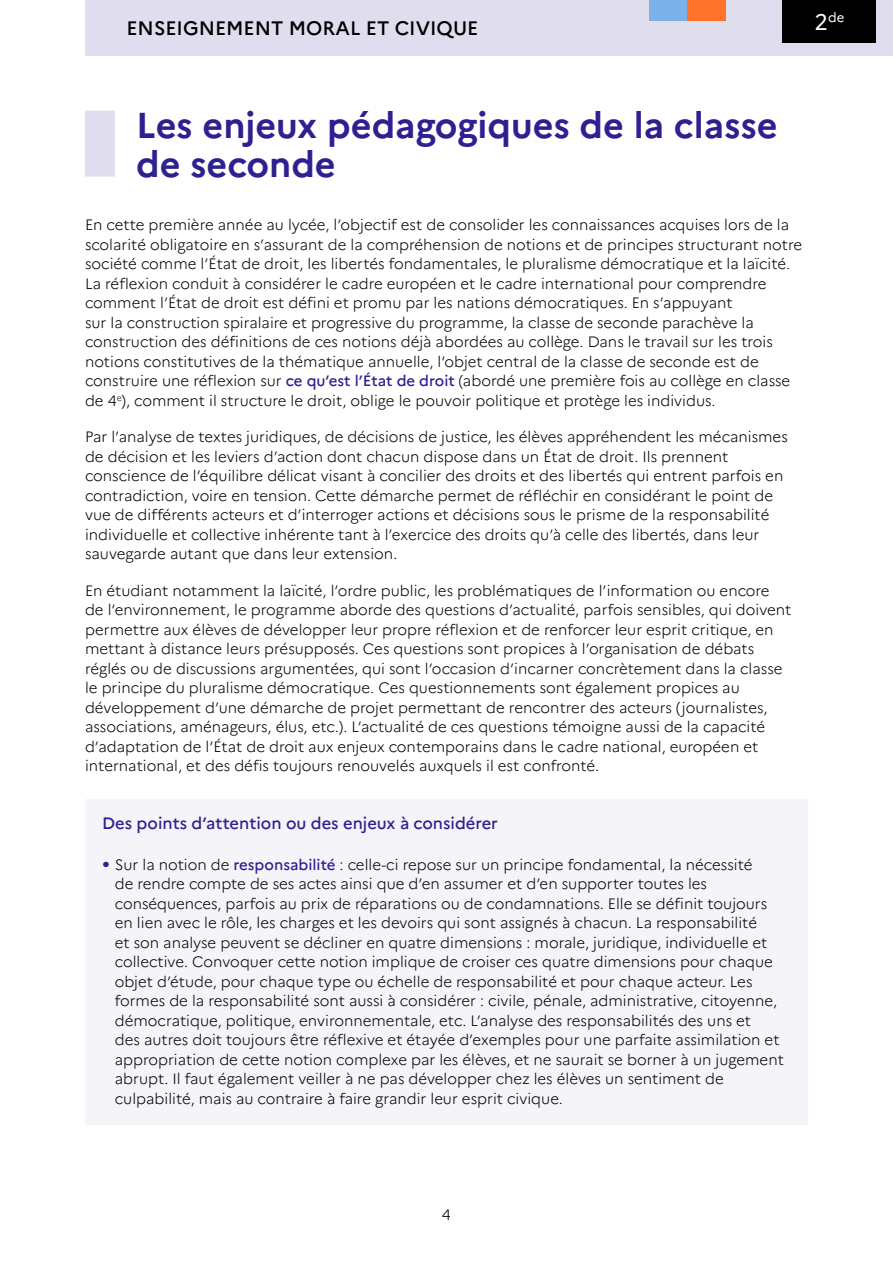
<style>
.page{position:relative;width:893px;height:1263px;background:#fff}
.page>*{position:absolute;margin:0;border:0;box-sizing:border-box;transform-origin:0 0}
.Titre_1{font:700 36px/39px "Marianne";color:#2e2090}
.t1{font:500 19.5px "Marianne";color:#000}
.Encadré_Titre{font:500 16.5px "Marianne";color:#2e2090}
.Texte_courant{font:300 15px/19.5px "Marianne";color:#000}
.t2{font:13.05px "Marianne";color:#fff}
.s1{font-size:22.5px}
.s2{font-weight:500;color:#2e2090}
.s3{font-size:25.5px;color:#2e2090}
</style>
<div class="page">
<div style="left:85px;top:0;width:808px;height:55px;background:#e0deee"></div>
<div style="left:783px;top:0;width:93px;height:42px;background:#000"></div>
<div style="left:649px;top:0;width:38px;height:21px;background:#7ab1e8"></div>
<div style="left:687px;top:0;width:39px;height:21px;background:#ff732c"></div>
<div style="left:85px;top:111px;width:30px;height:66px;background:#e0deee"></div>
<div style="left:85px;top:799px;width:723px;height:51px;background:#f5f4f9"></div>
<div style="left:85px;top:841px;width:723px;height:283px;background:#f5f4f9"></div>
<h2 class="t1" style="left:126px;top:16px;width:353px">ENSEIGNEMENT MORAL ET CIVIQUE</h2>
<p class="t2" style="left:814px;top:10px;width:31px"><span class="s1">2</span>de</p>
<h1 class="Titre_1" style="left:136px;top:105px;width:643px">Les enjeux pédagogiques de la classe de seconde</h1>
<p class="Texte_courant" style="left:85px;top:215px;width:719px">En cette première année au lycée, l’objectif est de consolider les connaissances acquises lors de la scolarité obligatoire en s’assurant de la compréhension de notions et de principes structurant notre société comme l’État de droit, les libertés fondamentales, le pluralisme démocratique et la laïcité.<br>La réflexion conduit à considérer le cadre européen et le cadre international pour comprendre comment l’État de droit est défini et promu par les nations démocratiques. En s’appuyant<br>sur la construction spiralaire et progressive du programme, la classe de seconde parachève la construction des définitions de ces notions déjà abordées au collège. Dans le travail sur les trois notions constitutives de la thématique annuelle, l’objet central de la classe de seconde est de construire une réflexion sur <span class="s2">ce qu’est l’État de droit</span> (abordé une première fois au collège en classe de 4<sup>e</sup>), comment il structure le droit, oblige le pouvoir politique et protège les individus.</p>
<p class="Texte_courant" style="left:85px;top:427px;width:704px">Par l’analyse de textes juridiques, de décisions de justice, les élèves appréhendent les mécanismes de décision et les leviers d’action dont chacun dispose dans un État de droit. Ils prennent conscience de l’équilibre délicat visant à concilier des droits et des libertés qui entrent parfois en contradiction, voire en tension. Cette démarche permet de réfléchir en considérant le point de vue de différents acteurs et d’interroger actions et décisions sous le prisme de la responsabilité individuelle et collective inhérente tant à l’exercice des droits qu’à celle des libertés, dans leur sauvegarde autant que dans leur extension.</p>
<p class="Texte_courant" style="left:85px;top:580px;width:708px">En étudiant notamment la laïcité, l’ordre public, les problématiques de l’information ou encore de l’environnement, le programme aborde des questions d’actualité, parfois sensibles, qui doivent permettre aux élèves de développer leur propre réflexion et de renforcer leur esprit critique, en mettant à distance leurs présupposés. Ces questions sont propices à l’organisation de débats réglés ou de discussions argumentées, qui sont l’occasion d’incarner concrètement dans la classe le principe du pluralisme démocratique. Ces questionnements sont également propices au développement d’une démarche de projet permettant de rencontrer des acteurs (journalistes, associations, aménageurs, élus, etc.). L’actualité de ces questions témoigne aussi de la capacité d’adaptation de l’État de droit aux enjeux contemporains dans le cadre national, européen et international, et des défis toujours renouvelés auxquels il est confronté.</p>
<p class="Encadré_Titre" style="left:102px;top:813px;width:397px">Des points d’attention ou des enjeux à considérer</p>
<p class="Texte_courant" style="left:115px;top:854px;width:671px;text-indent:-13px"><span class="s3">•</span> Sur la notion de <span class="s2">responsabilité</span> : celle-ci repose sur un principe fondamental, la nécessité<br>de rendre compte de ses actes ainsi que d’en assumer et d’en supporter toutes les conséquences, parfois au prix de réparations ou de condamnations. Elle se définit toujours en lien avec le rôle, les charges et les devoirs qui sont assignés à chacun. La responsabilité<br>et son analyse peuvent se décliner en quatre dimensions : morale, juridique, individuelle et collective. Convoquer cette notion implique de croiser ces quatre dimensions pour chaque objet d’étude, pour chaque type ou échelle de responsabilité et pour chaque acteur. Les formes de la responsabilité sont aussi à considérer : civile, pénale, administrative, citoyenne, démocratique, politique, environnementale, etc. L’analyse des responsabilités des uns et<br>des autres doit toujours être réflexive et étayée d’exemples pour une parfaite assimilation et appropriation de cette notion complexe par les élèves, et ne saurait se borner à un jugement abrupt. Il faut également veiller à ne pas développer chez les élèves un sentiment de culpabilité, mais au contraire à faire grandir leur esprit civique.</p>
<p class="Texte_courant" style="left:442px;top:1205px;width:10px">4</p>
</div>
